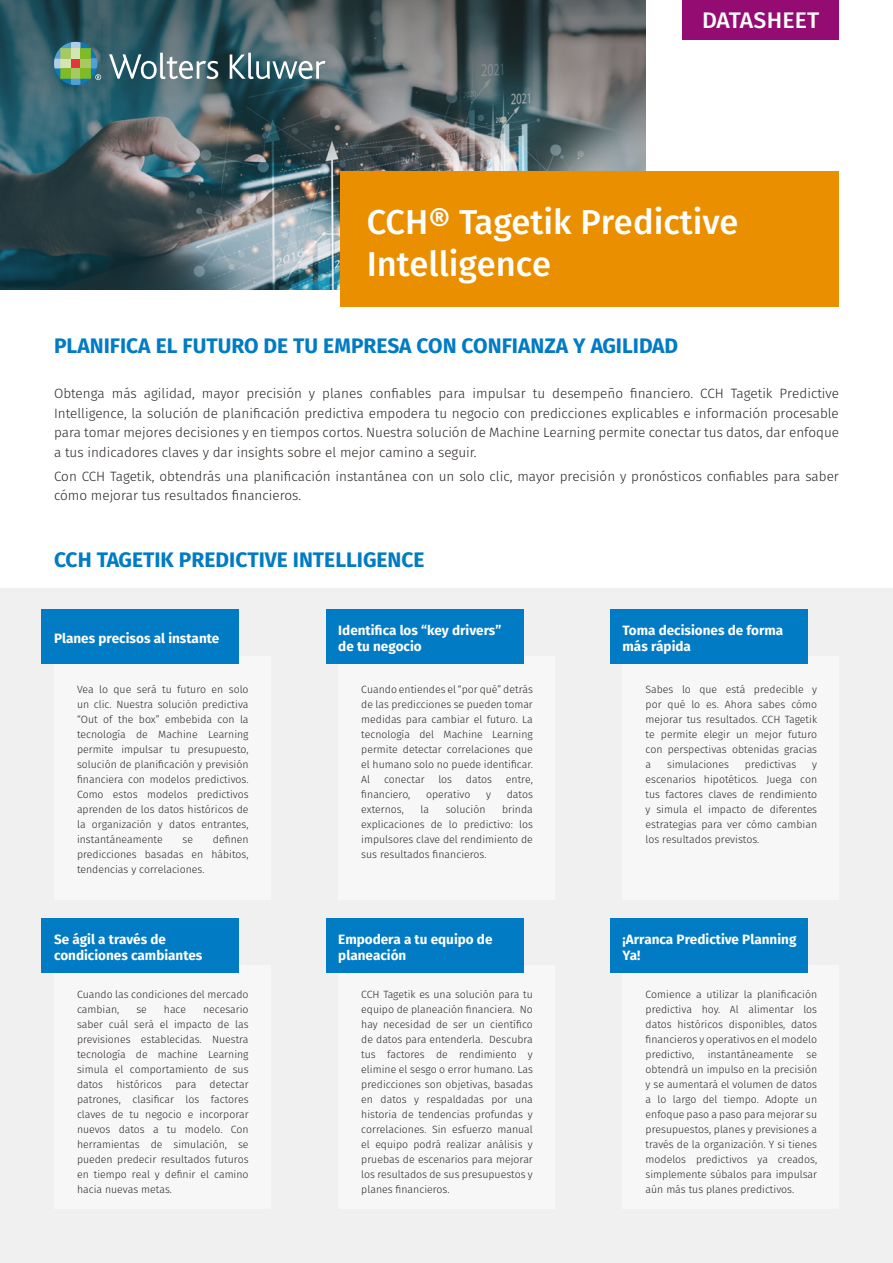
<style>
.page{position:relative;width:893px;height:1263px;background:#fff}
.page>*{position:absolute;margin:0;border:0;box-sizing:border-box;transform-origin:0 0}
.t1{font:500 34.5px/41.4px "Fira Sans";color:#fff}
.t2{font:500 22.5px "Fira Sans";letter-spacing:.01em;color:#fff}
.t3{font:700 21px "Fira Sans";color:#007bc4}
.t4{font:300 13.5px/19.5px "Fira Sans";color:#2a2522;text-align:justify}
.t5{font:700 13.5px/16.2px "Fira Sans";color:#fff}
.t6{font:300 10.5px/15px "Fira Sans";color:#2a2522;text-align:justify}
</style>
<div class="page">
<div style="left:0;top:588px;width:893px;height:675px;background:#f0f0f0"></div>
<img style="left:0;top:0;width:646px;height:290px">
<div style="left:340px;top:171px;width:499px;height:135px;background:#ea8f00"></div>
<div style="left:54px;top:656px;width:216px;height:244px;background:#f7f7f7"></div>
<div style="left:54px;top:966px;width:216px;height:243px;background:#f7f7f7"></div>
<div style="left:338px;top:656px;width:217px;height:244px;background:#f7f7f7"></div>
<div style="left:338px;top:966px;width:217px;height:243px;background:#f7f7f7"></div>
<div style="left:623px;top:656px;width:216px;height:244px;background:#f7f7f7"></div>
<div style="left:623px;top:966px;width:216px;height:243px;background:#f7f7f7"></div>
<div style="left:42px;top:610px;width:197px;height:54px;background:#007bc4"></div>
<div style="left:42px;top:919px;width:197px;height:54px;background:#007bc4"></div>
<div style="left:326px;top:610px;width:197px;height:54px;background:#007bc4"></div>
<div style="left:326px;top:919px;width:197px;height:54px;background:#007bc4"></div>
<div style="left:610px;top:610px;width:198px;height:54px;background:#007bc4"></div>
<div style="left:610px;top:919px;width:198px;height:54px;background:#007bc4"></div>
<div style="left:682px;top:0;width:157px;height:39px;background:#940c72"></div>
<svg style="left:109px;top:53px;width:109px;height:26px"></svg>
<svg style="left:230px;top:53px;width:96px;height:26px"></svg>
<svg style="left:54px;top:42px;width:47px;height:43px;background:#6f9a7d"></svg>
<h2 class="t2" style="left:702px;top:2px;width:119px">DATASHEET</h2>
<h1 class="t1" style="left:367px;top:200px;width:373px">CCH® Tagetik Predictive<br>Intelligence</h1>
<h3 class="t3" style="left:54px;top:328px;width:626px">PLANIFICA EL FUTURO DE TU EMPRESA CON CONFIANZA Y AGILIDAD</h3>
<p class="t4" style="left:54px;top:384px;width:787px">Obtenga más agilidad, mayor precisión y planes confiables para impulsar tu desempeño financiero. CCH Tagetik Predictive Intelligence, la solución de planificación predictiva empodera tu negocio con predicciones explicables e información procesable para tomar mejores decisiones y en tiempos cortos. Nuestra solución de Machine Learning permite conectar tus datos, dar enfoque a tus indicadores claves y dar insights sobre el mejor camino a seguir.</p>
<p class="t4" style="left:54px;top:466px;width:786px">Con CCH Tagetik, obtendrás una planificación instantánea con un solo clic, mayor precisión y pronósticos confiables para saber cómo mejorar tus resultados financieros.</p>
<h3 class="t3" style="left:54px;top:542px;width:372px">CCH TAGETIK PREDICTIVE INTELLIGENCE</h3>
<p class="t5" style="left:54px;top:629px;width:167px">Planes precisos al instante</p>
<p class="t6" style="left:77px;top:682px;width:173px">Vea lo que será tu futuro en solo un clic. Nuestra solución predictiva “Out of the box” embebida con la tecnología de Machine Learning permite impulsar tu presupuesto, solución de planificación y previsión financiera con modelos predictivos.<br>Como estos modelos predictivos aprenden de los datos históricos de la organización y datos entrantes, instantáneamente</p>
<p class="t6" style="left:77px;top:832px;width:173px;text-indent:136px">definen predicciones basadas en hábitos, tendencias y correlaciones.</p>
<p class="t6" style="left:183px;top:832px;width:12px">se</p>
<p class="t5" style="left:54px;top:930px;width:150px">Se ágil a través de condiciones cambiantes</p>
<p class="t6" style="left:77px;top:987px;width:173px">Cuando las condiciones del mercado cambian,</p>
<p class="t6" style="left:77px;top:1002px;width:173px;text-indent:126px">necesario saber cuál será el impacto de las previsiones establecidas. Nuestra tecnología de machine Learning simula el comportamiento de sus datos</p>
<p class="t6" style="left:136px;top:1002px;width:12px">se</p>
<p class="t6" style="left:164px;top:1002px;width:24px">hace</p>
<p class="t6" style="left:116px;top:1077px;width:47px">históricos</p>
<p class="t6" style="left:175px;top:1077px;width:23px">para</p>
<p class="t6" style="left:77px;top:1077px;width:173px;text-indent:133px">detectar patrones, clasificar los factores claves de tu negocio e incorporar nuevos datos a tu modelo. Con herramientas de simulación, se pueden predecir resultados futuros en tiempo real y definir el camino hacia nuevas metas.</p>
<p class="t5" style="left:338px;top:621px;width:165px">Identifica los “key drivers” de tu negocio</p>
<p class="t6" style="left:361px;top:682px;width:173px">Cuando entiendes el “por qué” detrás de las predicciones se pueden tomar medidas para cambiar el futuro. La tecnología del Machine Learning permite detectar correlaciones que el humano solo no puede identificar.<br>Al</p>
<p class="t6" style="left:384px;top:772px;width:42px">conectar</p>
<p class="t6" style="left:438px;top:772px;width:15px">los</p>
<p class="t6" style="left:466px;top:772px;width:28px">datos</p>
<p class="t6" style="left:506px;top:772px;width:28px">entre,</p>
<p class="t6" style="left:361px;top:787px;width:51px">financiero,</p>
<p class="t6" style="left:426px;top:787px;width:46px">operativo</p>
<p class="t6" style="left:486px;top:787px;width:6px">y</p>
<p class="t6" style="left:507px;top:787px;width:28px">datos</p>
<p class="t6" style="left:361px;top:802px;width:44px">externos,</p>
<p class="t6" style="left:420px;top:802px;width:10px">la</p>
<p class="t6" style="left:446px;top:802px;width:41px">solución</p>
<p class="t6" style="left:361px;top:802px;width:173px;text-indent:141px">brinda explicaciones de lo predictivo: los impulsores clave del rendimiento de sus resultados financieros.</p>
<p class="t5" style="left:338px;top:930px;width:156px">Empodera a tu equipo de planeación</p>
<p class="t6" style="left:361px;top:987px;width:173px">CCH Tagetik es una solución para tu equipo de planeación financiera. No hay necesidad de ser un científico de datos para entenderla. Descubra tus factores de rendimiento y elimine el sesgo o error humano. Las predicciones son objetivas, basadas en datos y respaldadas por una historia de tendencias profundas y correlaciones. Sin esfuerzo manual el equipo podrá realizar análisis y pruebas de escenarios para mejorar los resultados de sus presupuestos y planes financieros.</p>
<p class="t5" style="left:623px;top:621px;width:162px">Toma decisiones de forma más rápida</p>
<p class="t6" style="left:646px;top:682px;width:173px">Sabes lo que está predecible y por qué lo es. Ahora sabes cómo mejorar tus resultados. CCH Tagetik te permite elegir un mejor futuro con perspectivas obtenidas gracias a</p>
<p class="t6" style="left:667px;top:757px;width:63px">simulaciones</p>
<p class="t6" style="left:745px;top:757px;width:53px">predictivas</p>
<p class="t6" style="left:646px;top:757px;width:173px;text-indent:167px">y escenarios hipotéticos. Juega con tus factores claves de rendimiento y simula el impacto de diferentes estrategias para ver cómo cambian los resultados previstos.</p>
<p class="t5" style="left:623px;top:930px;width:175px">¡Arranca Predictive Planning<br>Ya!</p>
<p class="t6" style="left:646px;top:987px;width:173px">Comience a utilizar la planificación predictiva hoy. Al alimentar los datos históricos disponibles, datos financieros y operativos en el modelo predictivo,</p>
<p class="t6" style="left:708px;top:1047px;width:87px">instantáneamente</p>
<p class="t6" style="left:646px;top:1047px;width:173px;text-indent:161px">se obtendrá un impulso en la precisión y se aumentará el volumen de datos a lo largo del tiempo. Adopte un enfoque paso a paso para mejorar su presupuestos, planes y previsiones a través de la organización. Y si tienes modelos predictivos ya creados, simplemente súbalos para impulsar aún más tus planes predictivos.</p>
</div>
